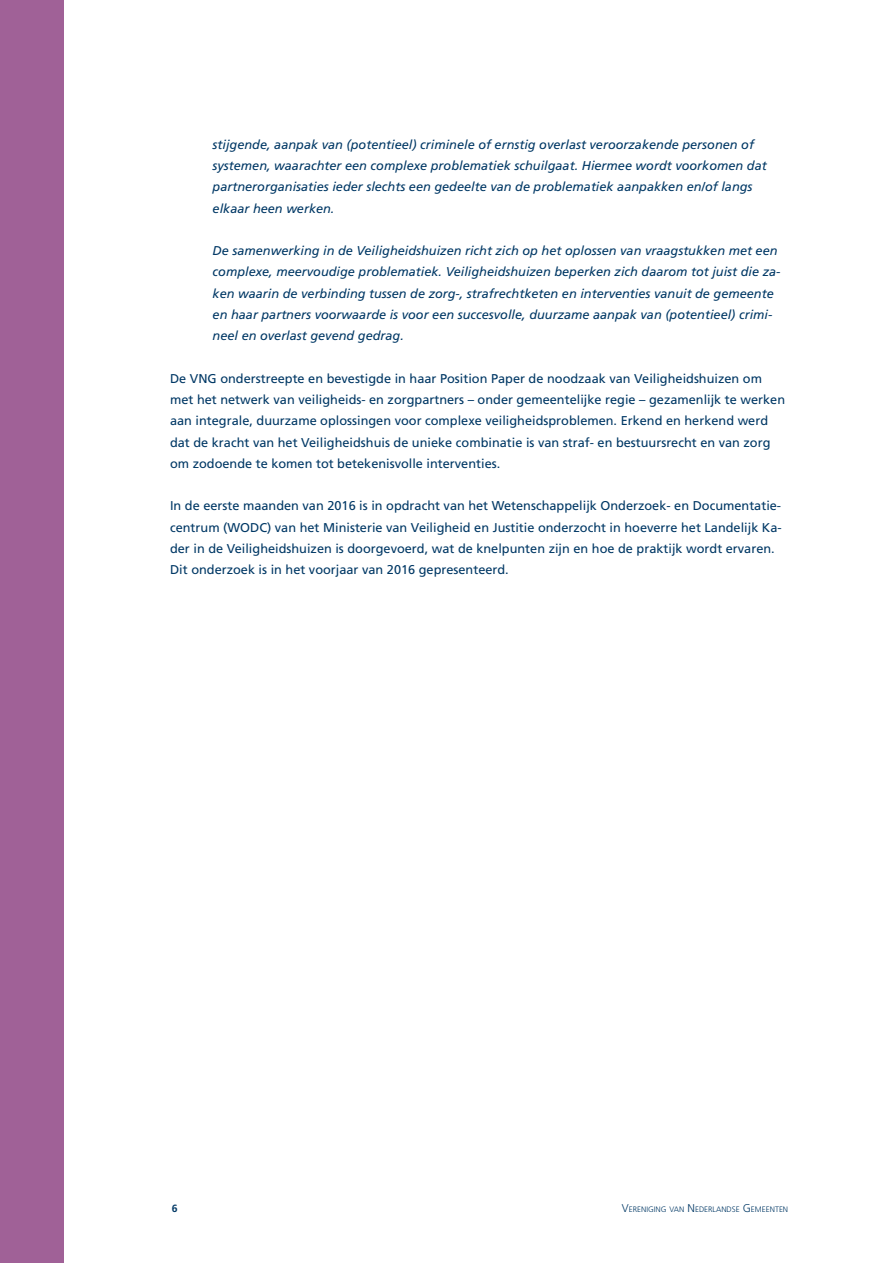
<style>
.page{position:relative;width:893px;height:1263px;background:#fff}
.page>*{position:absolute;margin:0;border:0;box-sizing:border-box;transform-origin:0 0}
._004_Broodtekst___8{font:12.75px/21.3px "Frutiger LT Std";color:#003865}
._004_Broodtekst___8-2{font:italic 12.75px/21.3px "Frutiger LT Std";color:#003865}
.t1{font:700 10.5px "Frutiger LT Std";color:#003865}
.t2{font:300 7.8px "Frutiger LT Std";color:#003865}
.s1{font-size:11.25px}
</style>
<div class="page">
<div style="left:0;top:0;width:64px;height:1263px;background:#a06197"></div>
<p class="_004_Broodtekst___8-2" style="left:213px;top:134px;width:556px">stijgende, aanpak van (potentieel) criminele of ernstig overlast veroorzakende personen of systemen, waarachter een complexe problematiek schuilgaat. Hiermee wordt voorkomen dat partnerorganisaties ieder slechts een gedeelte van de problematiek aanpakken en/of langs elkaar heen werken.</p>
<p class="_004_Broodtekst___8-2" style="left:213px;top:240px;width:569px">De samenwerking in de Veiligheidshuizen richt zich op het oplossen van vraagstukken met een complexe, meervoudige problematiek. Veiligheidshuizen beperken zich daarom tot juist die za&shy;ken waarin de verbinding tussen de zorg-, strafrechtketen en interventies vanuit de gemeente en haar partners voorwaarde is voor een succesvolle, duurzame aanpak van (potentieel) crimi&shy;neel en overlast gevend gedrag.</p>
<p class="_004_Broodtekst___8" style="left:170px;top:368px;width:617px">De VNG onderstreepte en bevestigde in haar Position Paper de noodzaak van Veiligheidshuizen om met het netwerk van veiligheids- en zorgpartners – onder gemeentelijke regie – gezamenlijk te werken aan integrale, duurzame oplossingen voor complexe veiligheidsproblemen. Erkend en herkend werd dat de kracht van het Veiligheidshuis de unieke combinatie is van straf- en bestuursrecht en van zorg om zodoende te komen tot betekenisvolle interventies.</p>
<p class="_004_Broodtekst___8" style="left:170px;top:495px;width:613px">In de eerste maanden van 2016 is in opdracht van het Wetenschappelijk Onderzoek- en Documentatie&shy;centrum (WODC) van het Ministerie van Veiligheid en Justitie onderzocht in hoeverre het Landelijk Ka&shy;der in de Veiligheidshuizen is doorgevoerd, wat de knelpunten zijn en hoe de praktijk wordt ervaren.<br>Dit onderzoek is in het voorjaar van 2016 gepresenteerd.</p>
<p class="t1" style="left:172px;top:1202px;width:7px">6</p>
<p class="t2" style="left:622px;top:1205px;width:168px"><span class="s1">V</span>ERENIGING VAN <span class="s1">N</span> EDERLANDSE <span class="s1">G</span> EMEENTEN</p>
</div>
